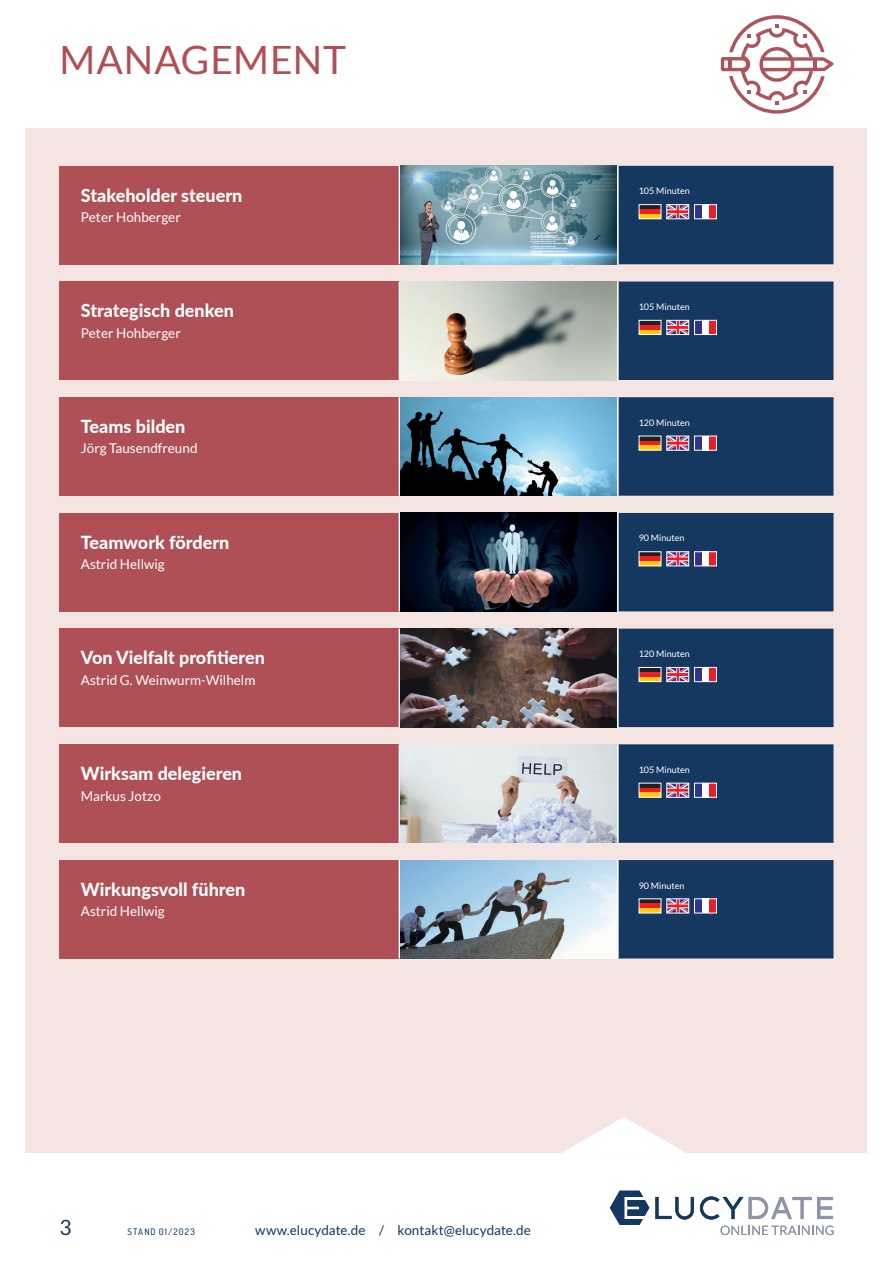
<style>
.page{position:relative;width:893px;height:1263px;background:#fff}
.page>*{position:absolute;margin:0;border:0;box-sizing:border-box;transform-origin:0 0}
.t1{font:39px "Lato";letter-spacing:.025em;color:#af4f56}
.t2{font:21px "Lato";color:#153861}
.t3{font:800 18px "Lato";color:#fff}
.t4{font:13.5px "Lato";color:#fff}
.t5{font:13.5px "Lato";color:#153861}
.t6{font:9px "Lato";color:#fff}
.t7{font:500 9px "Dosis";letter-spacing:.125em;color:#153861}
</style>
<div class="page">
<div style="left:26px;top:128px;width:841px;height:1024px;background:#f4e4e2"></div>
<svg style="left:749px;top:1197px;width:84px;height:22px"></svg>
<svg style="left:655px;top:1196px;width:88px;height:23px"></svg>
<svg style="left:610px;top:1191px;width:39px;height:34px"></svg>
<svg style="left:720px;top:1225px;width:113px;height:10px"></svg>
<svg style="left:561px;top:1117px;width:125px;height:36px"></svg>
<svg style="left:721px;top:15px;width:112px;height:99px"></svg>
<div style="left:60px;top:166px;width:340px;height:98px;background:#af4f56"></div>
<hr style="left:399px;top:166px;width:2px;height:98px;background:#fff">
<img style="left:401px;top:166px;width:216px;height:98px">
<div style="left:617px;top:166px;width:216px;height:98px;background:#153861"></div>
<div style="left:666px;top:204px;width:23px;height:15px;border:1px solid #fff"></div>
<div style="left:694px;top:205px;width:8px;height:14px;background:#2e3092"></div>
<div style="left:702px;top:205px;width:7px;height:14px;background:#fff"></div>
<div style="left:709px;top:205px;width:7px;height:14px;background:#ee1d23"></div>
<div style="left:694px;top:204px;width:23px;height:15px;border:1px solid #fff"></div>
<div style="left:60px;top:282px;width:340px;height:98px;background:#af4f56"></div>
<hr style="left:399px;top:282px;width:2px;height:98px;background:#fff">
<img style="left:401px;top:282px;width:216px;height:98px">
<div style="left:617px;top:282px;width:216px;height:98px;background:#153861"></div>
<div style="left:666px;top:320px;width:23px;height:15px;border:1px solid #fff"></div>
<div style="left:694px;top:320px;width:8px;height:14px;background:#2e3092"></div>
<div style="left:702px;top:320px;width:7px;height:14px;background:#fff"></div>
<div style="left:709px;top:320px;width:7px;height:14px;background:#ee1d23"></div>
<div style="left:694px;top:320px;width:23px;height:15px;border:1px solid #fff"></div>
<div style="left:60px;top:397px;width:340px;height:99px;background:#af4f56"></div>
<hr style="left:399px;top:397px;width:2px;height:99px;background:#fff">
<img style="left:401px;top:397px;width:216px;height:99px">
<div style="left:617px;top:397px;width:216px;height:99px;background:#153861"></div>
<div style="left:666px;top:436px;width:23px;height:14px;border:1px solid #fff"></div>
<div style="left:694px;top:436px;width:8px;height:14px;background:#2e3092"></div>
<div style="left:702px;top:436px;width:7px;height:14px;background:#fff"></div>
<div style="left:709px;top:436px;width:7px;height:14px;background:#ee1d23"></div>
<div style="left:694px;top:436px;width:23px;height:14px;border:1px solid #fff"></div>
<div style="left:60px;top:513px;width:340px;height:98px;background:#af4f56"></div>
<hr style="left:399px;top:513px;width:2px;height:98px;background:#fff">
<img style="left:401px;top:513px;width:216px;height:98px">
<div style="left:617px;top:513px;width:216px;height:98px;background:#153861"></div>
<div style="left:666px;top:551px;width:23px;height:15px;border:1px solid #fff"></div>
<div style="left:694px;top:552px;width:8px;height:14px;background:#2e3092"></div>
<div style="left:702px;top:552px;width:7px;height:14px;background:#fff"></div>
<div style="left:709px;top:552px;width:7px;height:14px;background:#ee1d23"></div>
<div style="left:694px;top:551px;width:23px;height:15px;border:1px solid #fff"></div>
<div style="left:60px;top:629px;width:340px;height:98px;background:#af4f56"></div>
<hr style="left:399px;top:629px;width:2px;height:98px;background:#fff">
<img style="left:401px;top:629px;width:216px;height:98px">
<div style="left:617px;top:629px;width:216px;height:98px;background:#153861"></div>
<div style="left:666px;top:667px;width:23px;height:15px;border:1px solid #fff"></div>
<div style="left:694px;top:667px;width:8px;height:15px;background:#2e3092"></div>
<div style="left:702px;top:667px;width:7px;height:15px;background:#fff"></div>
<div style="left:709px;top:667px;width:7px;height:15px;background:#ee1d23"></div>
<div style="left:694px;top:667px;width:23px;height:15px;border:1px solid #fff"></div>
<div style="left:60px;top:744px;width:340px;height:99px;background:#af4f56"></div>
<hr style="left:399px;top:744px;width:2px;height:99px;background:#fff">
<img style="left:401px;top:744px;width:216px;height:99px">
<div style="left:617px;top:744px;width:216px;height:99px;background:#153861"></div>
<div style="left:666px;top:783px;width:23px;height:15px;border:1px solid #fff"></div>
<div style="left:694px;top:783px;width:8px;height:14px;background:#2e3092"></div>
<div style="left:702px;top:783px;width:7px;height:14px;background:#fff"></div>
<div style="left:709px;top:783px;width:7px;height:14px;background:#ee1d23"></div>
<div style="left:694px;top:783px;width:23px;height:15px;border:1px solid #fff"></div>
<div style="left:60px;top:860px;width:340px;height:98px;background:#af4f56"></div>
<hr style="left:399px;top:860px;width:2px;height:98px;background:#fff">
<img style="left:401px;top:860px;width:216px;height:98px">
<div style="left:617px;top:860px;width:216px;height:98px;background:#153861"></div>
<div style="left:666px;top:898px;width:23px;height:15px;border:1px solid #fff"></div>
<div style="left:694px;top:899px;width:8px;height:14px;background:#2e3092"></div>
<div style="left:702px;top:899px;width:7px;height:14px;background:#fff"></div>
<div style="left:709px;top:899px;width:7px;height:14px;background:#ee1d23"></div>
<div style="left:694px;top:898px;width:23px;height:15px;border:1px solid #fff"></div>
<h1 class="t1" style="left:60px;top:38px;width:288px">MANAGEMENT</h1>
<p class="t3" style="left:81px;top:182px;width:163px">Stakeholder steuern</p>
<p class="t4" style="left:81px;top:210px;width:101px">Peter Hohberger</p>
<p class="t6" style="left:639px;top:186px;width:53px">105 Minuten</p>
<p class="t3" style="left:81px;top:297px;width:155px">Strategisch denken</p>
<p class="t4" style="left:81px;top:325px;width:101px">Peter Hohberger</p>
<p class="t6" style="left:639px;top:302px;width:53px">105 Minuten</p>
<p class="t3" style="left:81px;top:413px;width:106px">Teams bilden</p>
<p class="t4" style="left:81px;top:441px;width:118px">Jörg Tausendfreund</p>
<p class="t6" style="left:639px;top:417px;width:53px">120 Minuten</p>
<p class="t3" style="left:81px;top:529px;width:150px">Teamwork fördern</p>
<p class="t4" style="left:81px;top:557px;width:86px">Astrid Hellwig</p>
<p class="t6" style="left:639px;top:533px;width:47px">90 Minuten</p>
<p class="t3" style="left:81px;top:644px;width:186px">Von Vielfalt profitieren</p>
<p class="t4" style="left:81px;top:672px;width:176px">Astrid G. Weinwurm-Wilhelm</p>
<p class="t6" style="left:639px;top:649px;width:53px">120 Minuten</p>
<p class="t3" style="left:81px;top:760px;width:163px">Wirksam delegieren</p>
<p class="t4" style="left:81px;top:788px;width:82px">Markus Jotzo</p>
<p class="t6" style="left:639px;top:764px;width:53px">105 Minuten</p>
<p class="t3" style="left:81px;top:876px;width:166px">Wirkungsvoll führen</p>
<p class="t4" style="left:81px;top:904px;width:86px">Astrid Hellwig</p>
<p class="t6" style="left:639px;top:880px;width:47px">90 Minuten</p>
<p class="t2" style="left:60px;top:1216px;width:14px">3</p>
<p class="t7" style="left:128px;top:1226px;width:69px">STAND 01/2023</p>
<p class="t5" style="left:255px;top:1223px;width:277px">www.elucydate.de / kontakt@elucydate.de</p>
</div>
